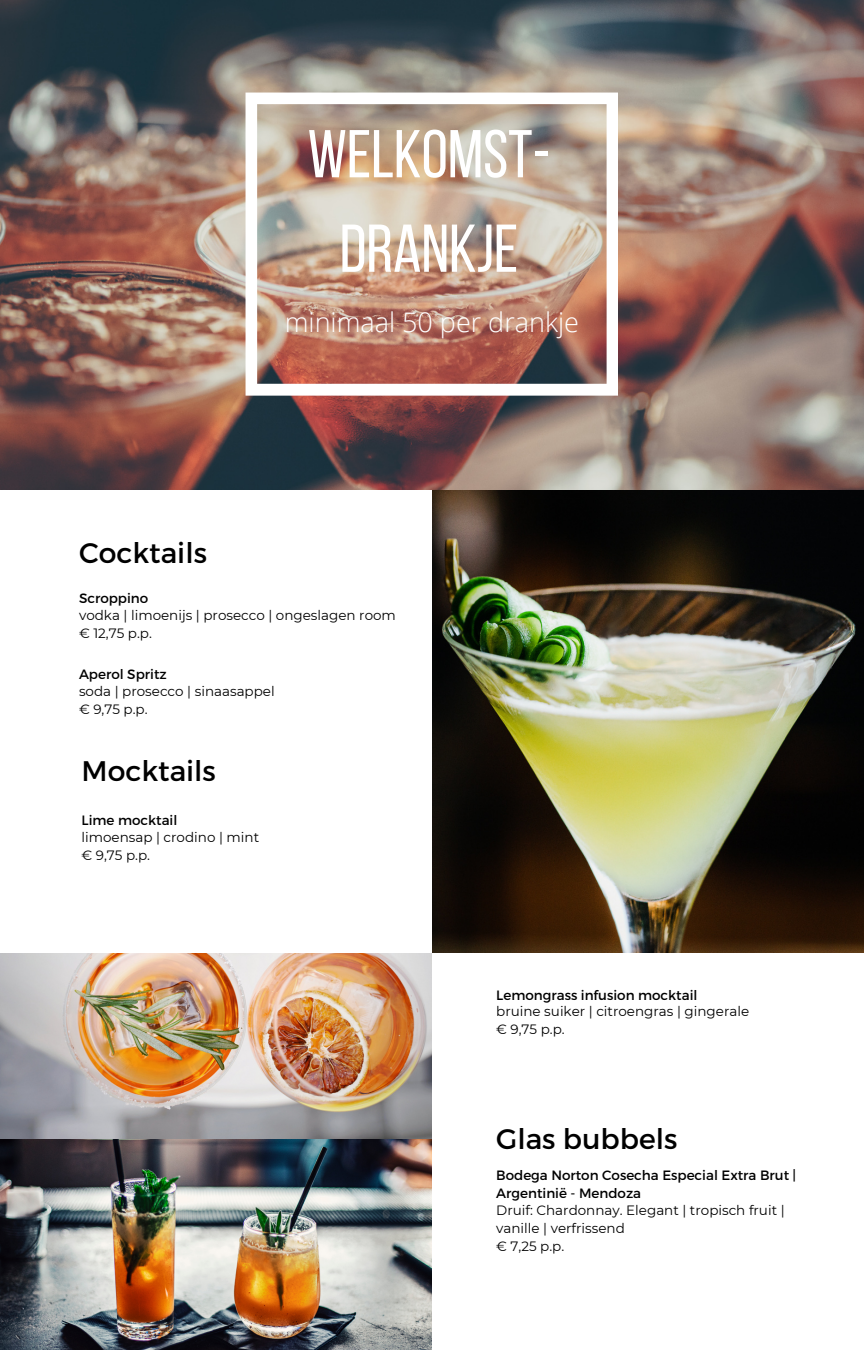
<style>
.page{position:relative;width:864px;height:1350px;background:#fff}
.page>*{position:absolute;margin:0;border:0;box-sizing:border-box;transform-origin:0 0}
.t1{font:67.5px/94.5px "Bebas Neue";color:#fff;text-align:center}
.t2{font:28.35px "Montserrat";color:#000}
.t3{font:300 27px "Open Sans";color:#fff}
.t4{font:13.5px "Montserrat";color:#000}
</style>
<div class="page">
<img style="left:432px;top:489px;width:432px;height:463px">
<img style="left:0;top:0;width:864px;height:489px">
<img style="left:246px;top:93px;width:372px;height:303px">
<img style="left:0;top:1139px;width:432px;height:210px">
<img style="left:0;top:953px;width:432px;height:186px">
<p class="t1" style="left:308px;top:113px;width:244px">WELKOMST-<br>DRANKJE</p>
<p class="t3" style="left:285px;top:304px;width:296px">minimaal 50 per drankje</p>
<p class="t2" style="left:79px;top:535px;width:129px">Cocktails</p>
<p class="t4" style="left:79px;top:589px;width:71px">Scroppino</p>
<p class="t4" style="left:79px;top:607px;width:318px">vodka | limoenijs | prosecco | ongeslagen room</p>
<p class="t4" style="left:79px;top:625px;width:74px">€ 12,75 p.p.</p>
<p class="t4" style="left:79px;top:665px;width:89px">Aperol Spritz</p>
<p class="t4" style="left:79px;top:683px;width:197px">soda | prosecco | sinaasappel</p>
<p class="t4" style="left:79px;top:701px;width:70px">€ 9,75 p.p.</p>
<p class="t2" style="left:82px;top:752px;width:136px">Mocktails</p>
<p class="t4" style="left:82px;top:812px;width:97px">Lime mocktail</p>
<p class="t4" style="left:82px;top:829px;width:179px">limoensap | crodino | mint</p>
<p class="t4" style="left:82px;top:847px;width:70px">€ 9,75 p.p.</p>
<p class="t4" style="left:496px;top:986px;width:203px">Lemongrass infusion mocktail</p>
<p class="t4" style="left:496px;top:1003px;width:254px">bruine suiker | citroengras | gingerale</p>
<p class="t4" style="left:496px;top:1021px;width:70px">€ 9,75 p.p.</p>
<p class="t2" style="left:496px;top:1120px;width:183px">Glas bubbels</p>
<p class="t4" style="left:496px;top:1167px;width:302px">Bodega Norton Cosecha Especial Extra Brut |</p>
<p class="t4" style="left:496px;top:1185px;width:146px">Argentinië - Mendoza</p>
<p class="t4" style="left:496px;top:1202px;width:290px">Druif: Chardonnay. Elegant | tropisch fruit |</p>
<p class="t4" style="left:496px;top:1220px;width:130px">vanille | verfrissend</p>
<p class="t4" style="left:496px;top:1238px;width:70px">€ 7,25 p.p.</p>
</div>
